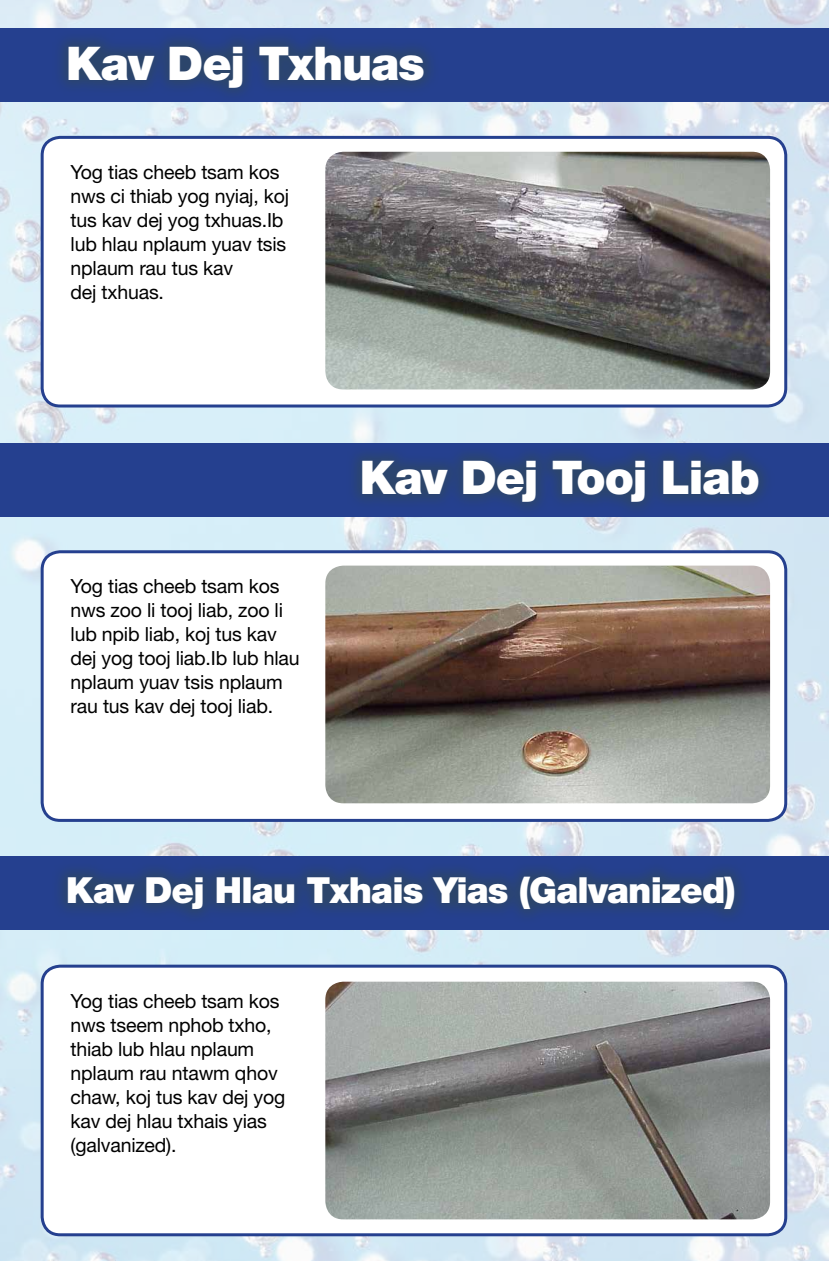
<style>
.page{position:relative;width:829px;height:1261px;background:#fff}
.page>*{position:absolute;margin:0;border:0;box-sizing:border-box;transform-origin:0 0}
.t1{font:900 46.5px "Helvetica Neue";letter-spacing:-.025em;color:#fff}
.t2{font:900 36px "Helvetica Neue";letter-spacing:-.025em;color:#fff}
.t3{font:19.5px/24px "Helvetica Neue LT Std";letter-spacing:-.01em;color:#000}
</style>
<div class="page">
<img style="left:0;top:0;width:828px;height:1260px">
<div style="left:0;top:29px;width:828px;height:73px;background:#25408f"></div>
<div style="left:53px;top:30px;width:387px;height:73px;background:#2f485e;opacity:.75"></div>
<div style="left:42px;top:137px;width:743px;height:269px;background:#fff;border-radius:18px"></div>
<div style="left:41px;top:136px;width:746px;height:271px;border:3px solid #25408f;border-radius:18px"></div>
<img style="left:325px;top:152px;width:445px;height:237px">
<div style="left:0;top:443px;width:828px;height:73px;background:#25408f"></div>
<div style="left:345px;top:445px;width:429px;height:72px;background:#2f485e;opacity:.75"></div>
<div style="left:42px;top:551px;width:743px;height:269px;background:#fff;border-radius:18px"></div>
<div style="left:41px;top:550px;width:746px;height:271px;border:3px solid #25408f;border-radius:18px"></div>
<img style="left:325px;top:565px;width:445px;height:238px">
<div style="left:0;top:856px;width:828px;height:74px;background:#25408f"></div>
<div style="left:52px;top:860px;width:698px;height:65px;background:#2f485e;opacity:.75"></div>
<div style="left:42px;top:966px;width:743px;height:268px;background:#fff;border-radius:18px"></div>
<div style="left:41px;top:964px;width:746px;height:272px;border:3px solid #25408f;border-radius:18px"></div>
<img style="left:325px;top:981px;width:445px;height:238px">
<h1 class="t1" style="left:66px;top:35px;width:360px">Kav Dej Txhuas</h1>
<p class="t3" style="left:70px;top:160px;width:220px">Yog tias cheeb tsam kos nws ci thiab yog nyiaj, koj tus kav dej yog txhuas.Ib lub hlau nplaum yuav tsis nplaum rau tus kav<br>dej txhuas.</p>
<p class="t3" style="left:70px;top:574px;width:230px">Yog tias cheeb tsam kos nws zoo li tooj liab, zoo li lub npib liab, koj tus kav dej yog tooj liab.Ib lub hlau nplaum yuav tsis nplaum rau tus kav dej tooj liab.</p>
<h1 class="t1" style="left:359px;top:450px;width:402px">Kav Dej Tooj Liab</h1>
<h2 class="t2" style="left:66px;top:868px;width:671px">Kav Dej Hlau Txhais Yias (Galvanized)</h2>
<p class="t3" style="left:70px;top:988px;width:216px">Yog tias cheeb tsam kos nws tseem nphob txho, thiab lub hlau nplaum nplaum rau ntawm qhov chaw, koj tus kav dej yog kav dej hlau txhais yias (galvanized).</p>
</div>
